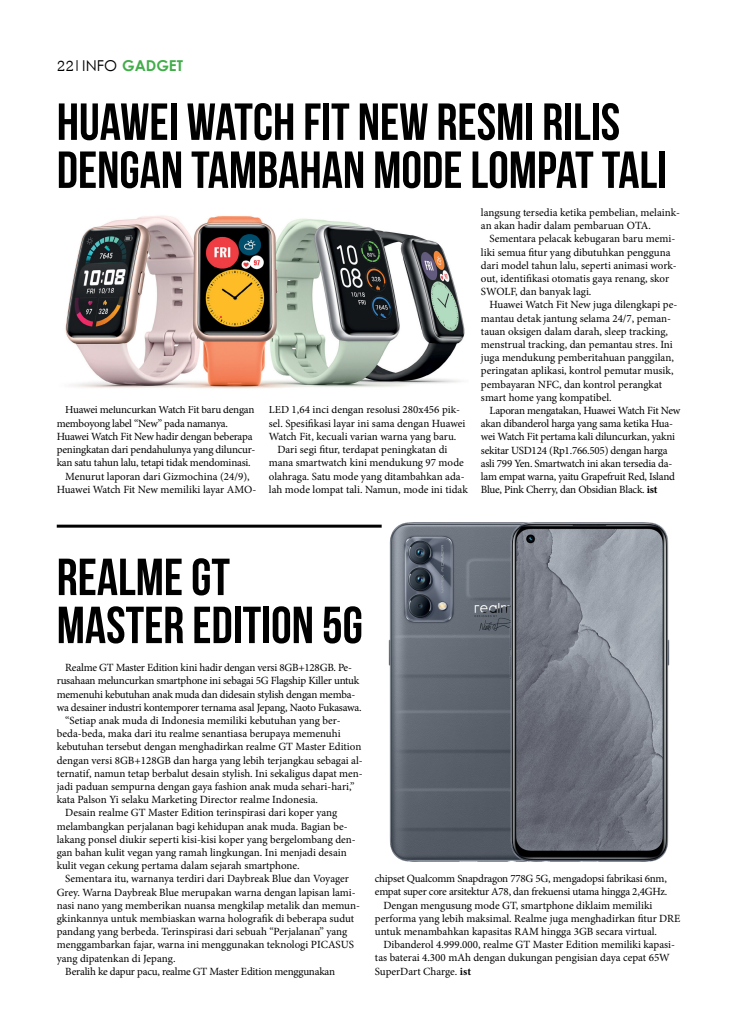
<style>
.page{position:relative;width:752px;height:1035px;background:#fff}
.page>*{position:absolute;margin:0;border:0;box-sizing:border-box;transform-origin:0 0}
.t1{font:700 52px/48px "Bebas Neue";color:#000}
.t2{font:15px "Levenim";color:#000}
.t3{font:11px/13.2px "Minion Pro";letter-spacing:-.005em;color:#000}
.t4{font:11px "Minion Pro";letter-spacing:-.025em;color:#000}
.s1{font-weight:700;color:#41ad49}
.s2{font-weight:700}
</style>
<div class="page">
<hr style="left:751px;top:517px;width:1px;height:518px;background:#d9dfdb">
<img style="left:376px;top:522px;width:294px;height:340px">
<img style="left:65px;top:215px;width:400px;height:174px">
<hr style="left:57px;top:524px;width:324px;height:3px;background:#000">
<h2 class="t2" style="left:57px;top:57px;width:128px">22 INFO <span class="s1">GADGET</span></h2>
<h1 class="t1" style="left:57px;top:97px;width:611px">HUAWEI WATCH FIT NEW RESMI RILIS<br>DENGAN TAMBAHAN MODE LOMPAT TALI</h1>
<p class="t4" style="left:65px;top:402px;width:191px">Huawei meluncurkan Watch Fit baru dengan</p>
<p class="t4" style="left:57px;top:416px;width:173px">memboyong label “New” pada namanya.</p>
<p class="t3" style="left:57px;top:430px;width:197px">Huawei Watch Fit New hadir dengan beberapa</p>
<p class="t3" style="left:57px;top:443px;width:200px">peningkatan dari pendahulunya yang diluncur-</p>
<p class="t3" style="left:57px;top:456px;width:195px">kan satu tahun lalu, tetapi tidak mendominasi.</p>
<p class="t3" style="left:65px;top:469px;width:186px">Menurut laporan dari Gizmochina (24/9),</p>
<p class="t3" style="left:57px;top:482px;width:201px">Huawei Watch Fit New memiliki layar AMO-</p>
<p class="t3" style="left:269px;top:403px;width:193px">LED 1,64 inci dengan resolusi 280x456 pik-</p>
<p class="t3" style="left:269px;top:416px;width:198px">sel. Spesifikasi layar ini sama dengan Huawei</p>
<p class="t3" style="left:269px;top:430px;width:189px">Watch Fit, kecuali varian warna yang baru.</p>
<p class="t3" style="left:277px;top:443px;width:171px">Dari segi fitur, terdapat peningkatan di</p>
<p class="t3" style="left:269px;top:456px;width:196px">mana smartwatch kini mendukung 97 mode</p>
<p class="t3" style="left:269px;top:469px;width:197px">olahraga. Satu mode yang ditambahkan ada-</p>
<p class="t3" style="left:269px;top:482px;width:200px">lah mode lompat tali. Namun, mode ini tidak</p>
<p class="t3" style="left:480px;top:206px;width:200px">langsung tersedia ketika pembelian, melaink&shy;an akan hadir dalam pembaruan OTA.</p>
<p class="t3" style="left:480px;top:232px;width:197px;text-indent:9px">Sementara pelacak kebugaran baru memi&shy;liki semua fitur yang dibutuhkan pengguna dari model tahun lalu, seperti animasi work&shy;out, identifikasi otomatis gaya renang, skor SWOLF, dan banyak lagi.</p>
<p class="t3" style="left:480px;top:298px;width:198px;text-indent:9px">Huawei Watch Fit New juga dilengkapi pe&shy;mantau detak jantung selama 24/7, peman&shy;tauan oksigen dalam darah, sleep tracking, menstrual tracking, dan pemantau stres. Ini juga mendukung pemberitahuan panggilan, peringatan aplikasi, kontrol pemutar musik, pembayaran NFC, dan kontrol perangkat smart home yang kompatibel.</p>
<p class="t3" style="left:480px;top:404px;width:201px;text-indent:9px">Laporan mengatakan, Huawei Watch Fit New akan dibanderol harga yang sama ketika Hua&shy;wei Watch Fit pertama kali diluncurkan, yakni sekitar USD124 (Rp1.766.505) dengan harga asli 799 Yen. Smartwatch ini akan tersedia da&shy;lam empat warna, yaitu Grapefruit Red, Island Blue, Pink Cherry, dan Obsidian Black. <span class="s2">ist</span></p>
<h1 class="t1" style="left:57px;top:552px;width:307px">REALME GT<br>MASTER EDITION 5G</h1>
<p class="t3" style="left:65px;top:661px;width:288px">Realme GT Master Edition kini hadir dengan versi 8GB+128GB. Pe-</p>
<p class="t3" style="left:57px;top:674px;width:304px">rusahaan meluncurkan smartphone ini sebagai 5G Flagship Killer untuk</p>
<p class="t3" style="left:57px;top:687px;width:300px">memenuhi kebutuhan anak muda dan didesain stylish dengan memba-</p>
<p class="t4" style="left:57px;top:700px;width:306px">wa desainer industri kontemporer ternama asal Jepang, Naoto Fukasawa.</p>
<p class="t3" style="left:65px;top:714px;width:277px">“Setiap anak muda di Indonesia memiliki kebutuhan yang ber-</p>
<p class="t3" style="left:57px;top:727px;width:285px">beda-beda, maka dari itu realme senantiasa berupaya memenuhi</p>
<p class="t3" style="left:57px;top:740px;width:306px">kebutuhan tersebut dengan menghadirkan realme GT Master Edition</p>
<p class="t3" style="left:57px;top:753px;width:307px">dengan versi 8GB+128GB dan harga yang lebih terjangkau sebagai al-</p>
<p class="t3" style="left:57px;top:766px;width:307px">ternatif, namun tetap berbalut desain stylish. Ini sekaligus dapat men-</p>
<p class="t3" style="left:57px;top:780px;width:299px">jadi paduan sempurna dengan gaya fashion anak muda sehari-hari,”</p>
<p class="t3" style="left:57px;top:793px;width:263px">kata Palson Yi selaku Marketing Director realme Indonesia.</p>
<p class="t3" style="left:65px;top:806px;width:273px">Desain realme GT Master Edition terinspirasi dari koper yang</p>
<p class="t3" style="left:57px;top:819px;width:292px">melambangkan perjalanan bagi kehidupan anak muda. Bagian be-</p>
<p class="t3" style="left:57px;top:832px;width:300px">lakang ponsel diukir seperti kisi-kisi koper yang bergelombang den-</p>
<p class="t3" style="left:57px;top:846px;width:291px">gan bahan kulit vegan yang ramah lingkungan. Ini menjadi desain</p>
<p class="t3" style="left:57px;top:859px;width:244px">kulit vegan cekung pertama dalam sejarah smartphone.</p>
<p class="t3" style="left:65px;top:872px;width:285px">Sementara itu, warnanya terdiri dari Daybreak Blue dan Voyager</p>
<p class="t3" style="left:57px;top:885px;width:300px">Grey. Warna Daybreak Blue merupakan warna dengan lapisan lami-</p>
<p class="t3" style="left:57px;top:898px;width:304px">nasi nano yang memberikan nuansa mengkilap metalik dan memun-</p>
<p class="t3" style="left:57px;top:912px;width:299px">gkinkannya untuk membiaskan warna holografik di beberapa sudut</p>
<p class="t3" style="left:57px;top:925px;width:292px">pandang yang berbeda. Terinspirasi dari sebuah “Perjalanan” yang</p>
<p class="t3" style="left:57px;top:938px;width:298px">menggambarkan fajar, warna ini menggunakan teknologi PICASUS</p>
<p class="t3" style="left:57px;top:951px;width:120px">yang dipatenkan di Jepang.</p>
<p class="t3" style="left:65px;top:964px;width:271px">Beralih ke dapur pacu, realme GT Master Edition menggunakan</p>
<p class="t3" style="left:375px;top:872px;width:293px">chipset Qualcomm Snapdragon 778G 5G, mengadopsi fabrikasi 6nm,</p>
<p class="t4" style="left:375px;top:884px;width:294px">empat super core arsitektur A78, dan frekuensi utama hingga 2,4GHz.</p>
<p class="t3" style="left:383px;top:898px;width:270px">Dengan mengusung mode GT, smartphone diklaim memiliki</p>
<p class="t3" style="left:375px;top:911px;width:307px">performa yang lebih maksimal. Realme juga menghadirkan fitur DRE</p>
<p class="t3" style="left:375px;top:925px;width:283px">untuk menambahkan kapasitas RAM hingga 3GB secara virtual.</p>
<p class="t3" style="left:383px;top:938px;width:293px">Dibanderol 4.999.000, realme GT Master Edition memiliki kapasi-</p>
<p class="t3" style="left:375px;top:951px;width:296px">tas baterai 4.300 mAh dengan dukungan pengisian daya cepat 65W</p>
<p class="t3" style="left:375px;top:964px;width:98px">SuperDart Charge. <span class="s2">ist</span></p>
</div>
